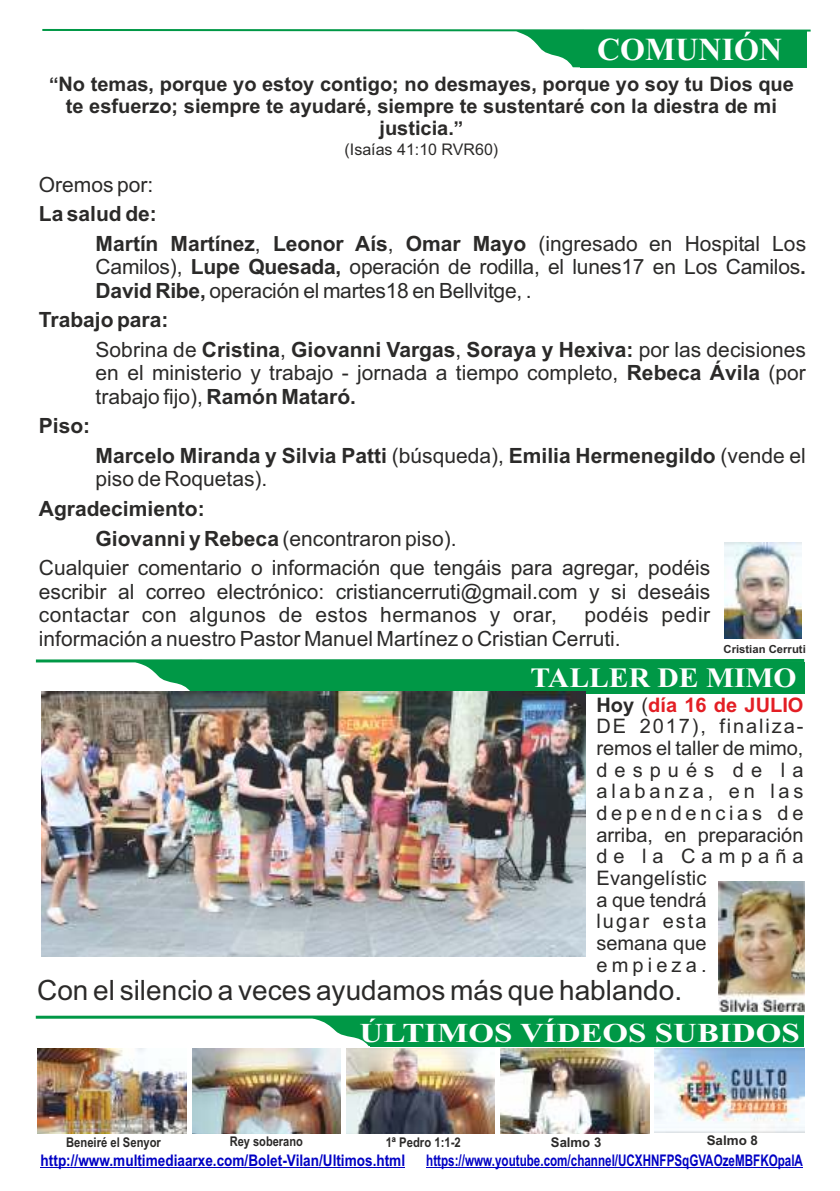
<style>
.page{position:relative;width:840px;height:1191px;background:#fff}
.page>*{position:absolute;margin:0;border:0;box-sizing:border-box;transform-origin:0 0}
.t1{font:700 32px "Times New Roman";color:#fefefe}
.t2{font:28px "Arial";color:#2b2a29}
.t3{font:700 28px "Times New Roman";color:#fefefe;scale:1.06 1}
.t4{font:700 27.2px "Times New Roman";color:#fefefe;scale:1.21 1}
.t5{font:21px/23.4px "Arial";color:#2b2a29}
.t6{font:700 21px/29.6px "Arial";color:#2b2a29}
.t7{font:20px/21.6px "Arial";letter-spacing:.095em;color:#2b2a29}
.t8{font:700 20px/22.4px "Arial";color:#2b2a29;text-align:center}
.t9{font:700 16px "Arial";color:#0000c4;scale:.73 1}
.t10{font:700 16px "Arial";color:#0000c4;scale:.85 1}
.t11{font:16px "Arial";color:#2b2a29}
.t12{font:700 13.4px "Arial";color:#2b2a29;scale:.84 1}
.t13{font:700 13.4px "Arial";color:#2b2a29}
.t14{font:700 13.4px "Arial";color:#2b2a29;scale:.83 1}
.t15{font:700 11.2px "Arial";color:#2b2a29}
.s1{font-size:19px}
.s2{font-weight:400}
.s3{font-weight:700}
.s4{font-weight:700;color:#e31e24}
</style>
<div class="page">
<svg style="left:42px;top:29px;width:769px;height:38px"></svg>
<img style="left:724px;top:542px;width:76px;height:97px">
<svg style="left:133px;top:662px;width:65px;height:29px"></svg>
<div style="left:198px;top:662px;width:606px;height:31px;background:#009846"></div>
<hr style="left:36px;top:659px;width:767px;height:3px;background:#009846">
<svg style="left:310px;top:1018px;width:60px;height:28px"></svg>
<div style="left:370px;top:1018px;width:433px;height:28px;background:#009846"></div>
<hr style="left:36px;top:1015px;width:767px;height:3px;background:#009846">
<img style="left:654px;top:1048px;width:150px;height:84px">
<hr style="left:41px;top:1167px;width:364px;height:1px;background:#0000c4">
<hr style="left:426px;top:1167px;width:376px;height:1px;background:#0000c4">
<img style="left:718px;top:881px;width:86px;height:130px">
<img style="left:192px;top:1048px;width:148px;height:85px">
<img style="left:41px;top:691px;width:543px;height:265px">
<img style="left:500px;top:1048px;width:148px;height:85px">
<img style="left:346px;top:1048px;width:148px;height:85px">
<img style="left:38px;top:1048px;width:148px;height:85px">
<h1 class="t1" style="left:596px;top:38px;width:186px">COMUNIÓN</h1>
<p class="t8" style="left:49px;top:74px;width:746px"><span class="s1">“</span>No temas, porque yo estoy contigo; no desmayes, porque yo soy tu Dios que te esfuerzo; siempre te ayudaré, siempre te sustentaré con la diestra de mi justicia.<span class="s1">”</span></p>
<p class="t11" style="left:344px;top:143px;width:155px">(Isaías 41:10 RVR60)</p>
<p class="t5" style="left:39px;top:175px;width:116px">Oremos por:</p>
<p class="t6" style="left:96px;top:201px;width:711px;text-indent:-57px">La salud de:<br>Martín Martínez<span class="s2">,</span> Leonor Aís<span class="s2">,</span> Omar Mayo <span class="s2">(ingresado en Hospital Los</span></p>
<p class="t5" style="left:96px;top:257px;width:711px">Camilos), <span class="s3">Lupe Quesada,</span> operación de rodilla, el lunes17 en Los Camilos<span class="s3">.<br>David Ribe,</span> operación el martes18 en Bellvitge, .</p>
<p class="t6" style="left:96px;top:307px;width:711px;text-indent:-57px">Trabajo para:<br><span class="s2">Sobrina de</span> Cristina<span class="s2">,</span> Giovanni Vargas<span class="s2">,</span> Soraya y Hexiva: <span class="s2">por las decisiones</span></p>
<p class="t5" style="left:95px;top:363px;width:711px">en el ministerio y trabajo - jornada a tiempo completo, <span class="s3">Rebeca Ávila</span> (por trabajo fijo), <span class="s3">Ramón Mataró.</span></p>
<p class="t6" style="left:39px;top:413px;width:53px">Piso:</p>
<p class="t6" style="left:95px;top:446px;width:711px;line-height:23.4px">Marcelo Miranda y Silvia Patti <span class="s2">(búsqueda),</span> Emilia Hermenegildo <span class="s2">(vende el piso de Roquetas).</span></p>
<p class="t6" style="left:39px;top:496px;width:167px">Agradecimiento:</p>
<p class="t5" style="left:95px;top:528px;width:362px"><span class="s3">Giovanni y Rebeca</span> (encontraron piso).</p>
<p class="t5" style="left:39px;top:558px;width:672px">Cualquier comentario o información que tengáis para agregar, podéis</p>
<p class="t5" style="left:39px;top:581px;width:672px">escribir al correo electrónico: cristiancerruti@gmail.com y si deseáis contactar con algunos de estos hermanos y orar,</p>
<p class="t5" style="left:39px;top:605px;width:672px;text-indent:545px">podéis pedir información a nuestro Pastor Manuel Martínez o Cristian Cerruti.</p>
<p class="t15" style="left:723px;top:644px;width:84px">Cristian Cerruti</p>
<h2 class="t3" style="left:530px;top:668px;width:253px">TALLER DE MIMO</h2>
<p class="t7" style="left:596px;top:695px;width:208px"><span class="s3">Hoy</span> (<span class="s4">día 16 de JULIO<br></span>DE 2017), finaliza&shy;remos el taller de mimo, después de la alabanza, en las dependencias de arriba, en preparación de la Campaña<br>Evangelístic<br>a que tendrá<br>lugar esta<br>semana que empieza.</p>
<h2 class="t2" style="left:37px;top:980px;width:646px">Con el silencio a veces ayudamos más que hablando.</h2>
<p class="t4" style="left:359px;top:1023px;width:365px">ÚLTIMOS VÍDEOS SUBIDOS</p>
<p class="t12" style="left:66px;top:1137px;width:114px">Beneiré el Senyor</p>
<p class="t14" style="left:229px;top:1136px;width:90px">Rey soberano</p>
<p class="t12" style="left:385px;top:1137px;width:91px">1ª Pedro 1:1-2</p>
<p class="t13" style="left:550px;top:1137px;width:52px">Salmo 3</p>
<p class="t13" style="left:706px;top:1135px;width:53px">Salmo 8</p>
<p class="t10" style="left:41px;top:1154px;width:430px">http://www.multimediaarxe.com/Bolet-Vilan/Ultimos.html</p>
<p class="t9" style="left:426px;top:1154px;width:517px">https://www.youtube.com/channel/UCXHNFPSqGVAOzeMBFKOpalA</p>
</div>
